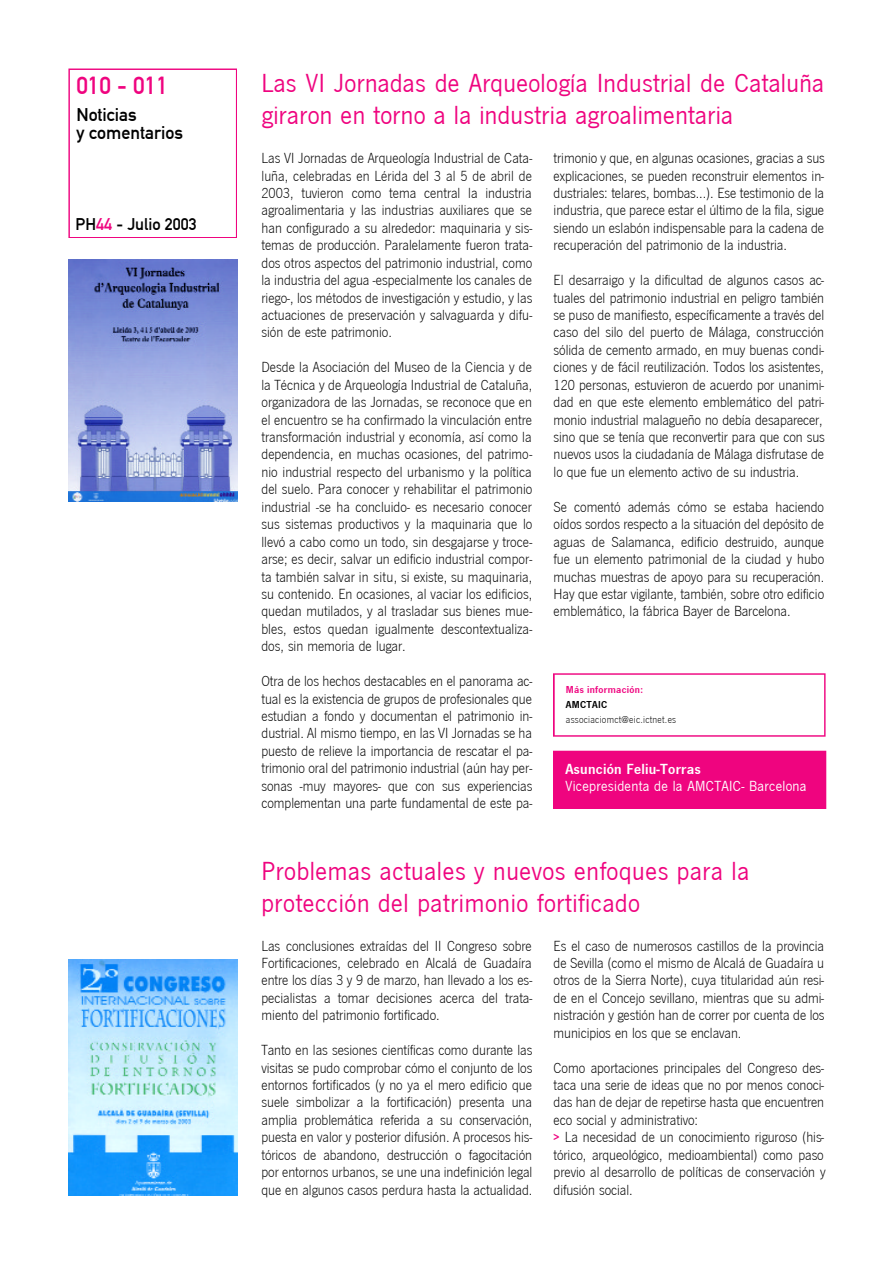
<style>
.page{position:relative;width:893px;height:1263px;background:#fff}
.page>*{position:absolute;margin:0;border:0;box-sizing:border-box;transform-origin:0 0}
.t1{font:27px/32.4px "News Got T";letter-spacing:.015em;color:#ef047f}
.t2{font:24.15px "DIN Mittelschrift";letter-spacing:-.005em;color:#ef047f}
.t3{font:18px/18px "DIN Mittelschrift";color:#000}
.t4{font:16.5px "DIN Mittelschrift";color:#000}
.t5{font:15.15px/17.4px "News Got T Lig";letter-spacing:-.005em;color:#000;text-align:justify}
.t6{font:15.15px "News Got T";letter-spacing:.02em;color:#fff}
.t7{font:700 15.15px "News Got T Dem";letter-spacing:.015em;color:#fff}
.t8{font:10.5px "News Got T Lig";letter-spacing:.025em;color:#000}
.t9{font:700 10.5px "News Got T Dem";letter-spacing:.03em;color:#ef047f}
.t10{font:700 10.5px "News Got T Dem";letter-spacing:.025em;color:#000}
.s1{color:#ef047f}
.s2{font-family:"News Got T Dem";font-weight:700;font-size:11.85px;color:#ef047f}
</style>
<div class="page">
<img style="left:68px;top:260px;width:169px;height:242px">
<img style="left:68px;top:960px;width:169px;height:235px">
<svg style="left:68px;top:69px;width:169px;height:169px"></svg>
<svg style="left:553px;top:673px;width:272px;height:64px"></svg>
<div style="left:553px;top:751px;width:273px;height:58px;background:#ef047f"></div>
<h2 class="t2" style="left:76px;top:72px;width:93px">010 - 011</h2>
<p class="t3" style="left:76px;top:106px;width:108px">Noticias<br>y comentarios</p>
<p class="t4" style="left:76px;top:215px;width:122px">PH<span class="s1">44</span> - Julio 2003</p>
<h1 class="t1" style="left:261px;top:66px;width:564px">Las VI Jornadas de Arqueología Industrial de Cataluña giraron en torno a la industria agroalimentaria</h1>
<p class="t5" style="left:261px;top:149px;width:272px">Las VI Jornadas de Arqueología Industrial de Cata&shy;luña, celebradas en Lérida del 3 al 5 de abril de 2003, tuvieron como tema central la industria agroalimentaria y las industrias auxiliares que se han configurado a su alrededor: maquinaria y sis&shy;temas de producción. Paralelamente fueron trata&shy;dos otros aspectos del patrimonio industrial, como la industria del agua -especialmente los canales de riego-, los métodos de investigación y estudio, y las actuaciones de preservación y salvaguarda y difu&shy;sión de este patrimonio.</p>
<p class="t5" style="left:261px;top:358px;width:272px">Desde la Asociación del Museo de la Ciencia y de la Técnica y de Arqueología Industrial de Cataluña, organizadora de las Jornadas, se reconoce que en el encuentro se ha confirmado la vinculación entre transformación industrial y economía, así como la dependencia, en muchas ocasiones, del patrimo&shy;nio industrial respecto del urbanismo y la política del suelo. Para conocer y rehabilitar el patrimonio industrial -se ha concluido- es necesario conocer sus sistemas productivos y la maquinaria que lo llevó a cabo como un todo, sin desgajarse y troce&shy;arse; es decir, salvar un edificio industrial compor&shy;ta también salvar in situ, si existe, su maquinaria, su contenido. En ocasiones, al vaciar los edificios, quedan mutilados, y al trasladar sus bienes mue&shy;bles, estos quedan igualmente descontextualiza&shy;dos, sin memoria de lugar.</p>
<p class="t5" style="left:261px;top:672px;width:272px">Otra de los hechos destacables en el panorama ac&shy;tual es la existencia de grupos de profesionales que estudian a fondo y documentan el patrimonio in&shy;dustrial. Al mismo tiempo, en las VI Jornadas se ha puesto de relieve la importancia de rescatar el pa&shy;trimonio oral del patrimonio industrial (aún hay per&shy;sonas -muy mayores- que con sus experiencias complementan una parte fundamental de este pa-</p>
<p class="t5" style="left:553px;top:149px;width:273px">trimonio y que, en algunas ocasiones, gracias a sus explicaciones, se pueden reconstruir elementos in&shy;dustriales: telares, bombas...). Ese testimonio de la industria, que parece estar el último de la fila, sigue siendo un eslabón indispensable para la cadena de recuperación del patrimonio de la industria.</p>
<p class="t5" style="left:553px;top:271px;width:273px;text-align:left">El desarraigo y la dificultad de algunos casos ac&shy;tuales del patrimonio industrial en peligro también se puso de manifiesto, específicamente a través del caso del silo del puerto de Málaga, construcción sólida de cemento armado, en muy buenas condi&shy;ciones y de fácil reutilización. Todos los asistentes, 120 personas, estuvieron de acuerdo por unanimi&shy;dad en que este elemento emblemático del patri&shy;monio industrial malagueño no debía desaparecer, sino que se tenía que reconvertir para que con sus nuevos usos la ciudadanía de Málaga disfrutase de lo que fue un elemento activo de su industria.</p>
<p class="t5" style="left:553px;top:498px;width:272px">Se comentó además cómo se estaba haciendo oídos sordos respecto a la situación del depósito de aguas de Salamanca, edificio destruido, aunque fue un elemento patrimonial de la ciudad y hubo muchas muestras de apoyo para su recuperación.<br>Hay que estar vigilante, también, sobre otro edificio emblemático, la fábrica Bayer de Barcelona.</p>
<p class="t9" style="left:566px;top:683px;width:79px">Más información:</p>
<p class="t10" style="left:566px;top:698px;width:43px">AMCTAIC</p>
<p class="t8" style="left:566px;top:713px;width:112px">associaciomct@eic.ictnet.es</p>
<p class="t7" style="left:565px;top:760px;width:137px">Asunción Feliu-Torras</p>
<p class="t6" style="left:565px;top:778px;width:242px">Vicepresidenta de la AMCTAIC- Barcelona</p>
<h1 class="t1" style="left:261px;top:854px;width:489px">Problemas actuales y nuevos enfoques para la protección del patrimonio fortificado</h1>
<p class="t5" style="left:261px;top:937px;width:272px">Las conclusiones extraídas del II Congreso sobre Fortificaciones, celebrado en Alcalá de Guadaíra entre los días 3 y 9 de marzo, han llevado a los es&shy;pecialistas a tomar decisiones acerca del trata&shy;miento del patrimonio fortificado.</p>
<p class="t5" style="left:261px;top:1041px;width:272px">Tanto en las sesiones científicas como durante las visitas se pudo comprobar cómo el conjunto de los entornos fortificados (y no ya el mero edificio que suele simbolizar a la fortificación) presenta una amplia problemática referida a su conservación, puesta en valor y posterior difusión. A procesos his&shy;tóricos de abandono, destrucción o fagocitación por entornos urbanos, se une una indefinición legal que en algunos casos perdura hasta la actualidad.</p>
<p class="t5" style="left:553px;top:937px;width:272px">Es el caso de numerosos castillos de la provincia de Sevilla (como el mismo de Alcalá de Guadaíra u otros de la Sierra Norte), cuya titularidad aún resi&shy;de en el Concejo sevillano, mientras que su admi&shy;nistración y gestión han de correr por cuenta de los municipios en los que se enclavan.</p>
<p class="t5" style="left:553px;top:1059px;width:273px;text-align:left">Como aportaciones principales del Congreso des&shy;taca una serie de ideas que no por menos conoci&shy;das han de dejar de repetirse hasta que encuentren eco social y administrativo:<br><span class="s2">&gt;</span> La necesidad de un conocimiento riguroso (his&shy;tórico, arqueológico, medioambiental) como paso previo al desarrollo de políticas de conservación y difusión social.</p>
</div>
